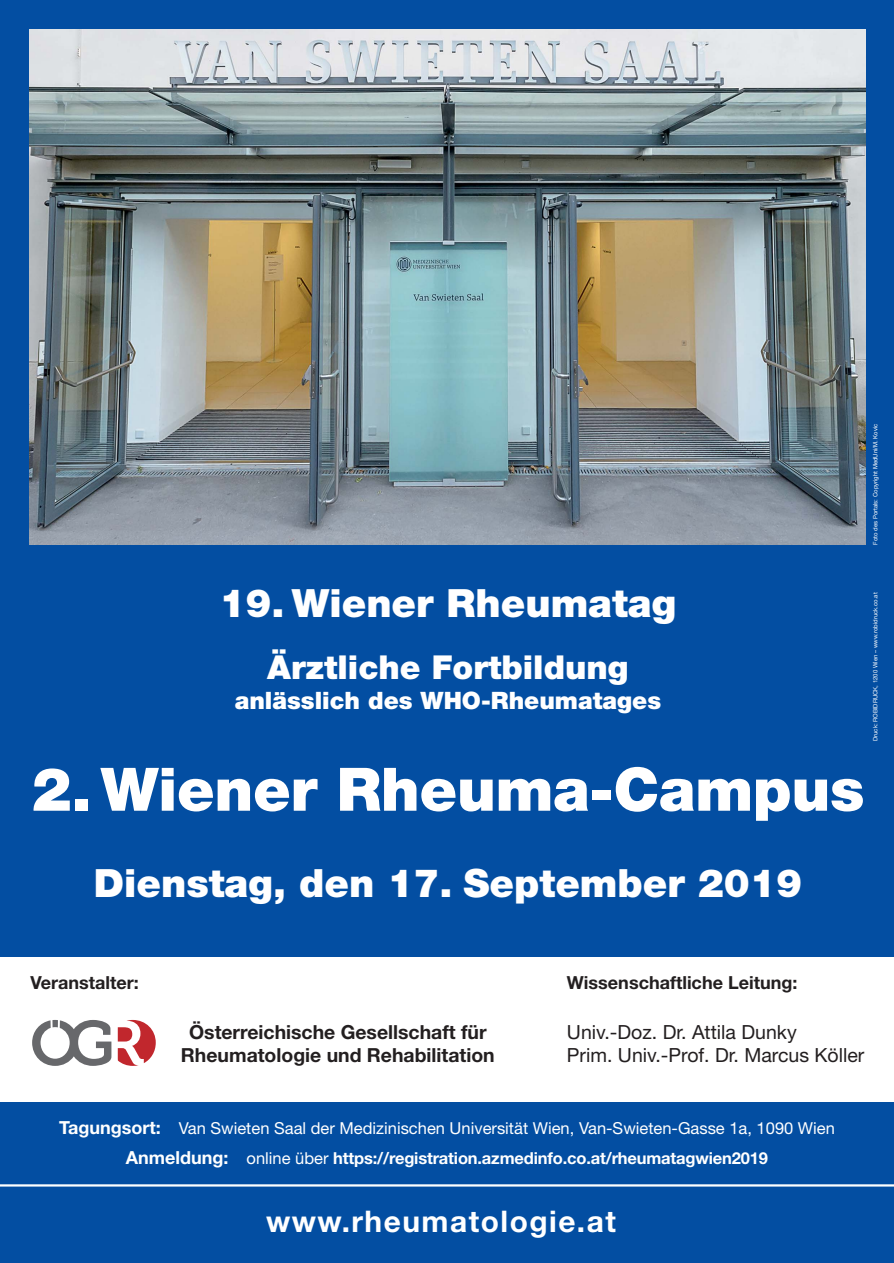
<style>
.page{position:relative;width:894px;height:1263px;background:#fff}
.page>*{position:absolute;margin:0;border:0;box-sizing:border-box;transform-origin:0 0}
.t1{font:900 60px "Helvetica Neue";letter-spacing:-.005em;color:#fff}
.t2{font:900 39px "Helvetica Neue";color:#fff}
.t3{font:900 33px "Helvetica Neue";color:#fff}
.t4{font:700 29.85px "Helvetica Neue";letter-spacing:.05em;color:#fff}
.t5{font:900 24px "Helvetica Neue";color:#fff}
.t6{font:19.5px/23.4px "Helvetica Neue";color:#231f20}
.t7{font:700 19.42px/23.2px "Helvetica Neue";color:#231f20;text-align:center}
.t8{font:700 18px "Helvetica Neue";color:#231f20}
.t9{font:16.5px/29.8px "Helvetica Neue";color:#fff;text-align:center}
.t10{font:6px "Helvetica Neue";color:#fff}
.s1{font-family:"Helvetica"}
.s2{font-weight:700;font-size:18px}
.s3{font-weight:700}
</style>
<div class="page">
<div style="left:0;top:0;width:893px;height:1263px;background:#034ea2"></div>
<img style="left:30px;top:30px;width:835px;height:514px">
<div style="left:0;top:957px;width:893px;height:145px;background:#fff"></div>
<svg style="left:118px;top:1020px;width:38px;height:46px"></svg>
<svg style="left:32px;top:1020px;width:79px;height:46px"></svg>
<hr style="left:0;top:1184px;width:893px;height:3px;background:#fff">
<p class="t10" style="left:872px;top:545px;width:122px;rotate:-90deg">Foto des Portals: Copyright <span class="s1">MedUni/M. Kovic</span></p>
<h2 class="t2" style="left:219px;top:589px;width:458px">19. Wiener Rheumatag</h2>
<h3 class="t3" style="left:267px;top:655px;width:363px">Ärztliche Fortbildung</h3>
<h3 class="t5" style="left:235px;top:692px;width:428px">anlässlich des WHO-Rheumatages</h3>
<p class="t10" style="left:872px;top:741px;width:150px;rotate:-90deg">Druck: ROBIDRUCK, 1200 Wien – www.robidruck.co.at</p>
<h1 class="t1" style="left:31px;top:768px;width:834px">2. Wiener Rheuma-Campus</h1>
<h2 class="t2" style="left:94px;top:869px;width:709px">Dienstag, den 17. September 2019</h2>
<p class="t8" style="left:30px;top:976px;width:110px">Veranstalter:</p>
<p class="t8" style="left:567px;top:976px;width:232px">Wissenschaftliche Leitung:</p>
<p class="t6" style="left:567px;top:1022px;width:299px">Univ.-Doz. Dr. Attila Dunky<br>Prim. Univ.-Prof. Dr. Marcus Köller</p>
<p class="t7" style="left:181px;top:1022px;width:315px">Österreichische Gesellschaft für<br>Rheumatologie und Rehabilitation</p>
<p class="t9" style="left:59px;top:1115px;width:777px"><span class="s2">Tagungsort:</span> Van Swieten Saal der Medizinischen Universität Wien, Van-Swieten-Gasse 1a, 1090 Wien<br><span class="s2">Anmeldung:</span> online über <span class="s3">https://registration.azmedinfo.co.at/rheumatagwien2019</span></p>
<h3 class="t4" style="left:266px;top:1210px;width:351px">www.rheumatologie.at</h3>
</div>
